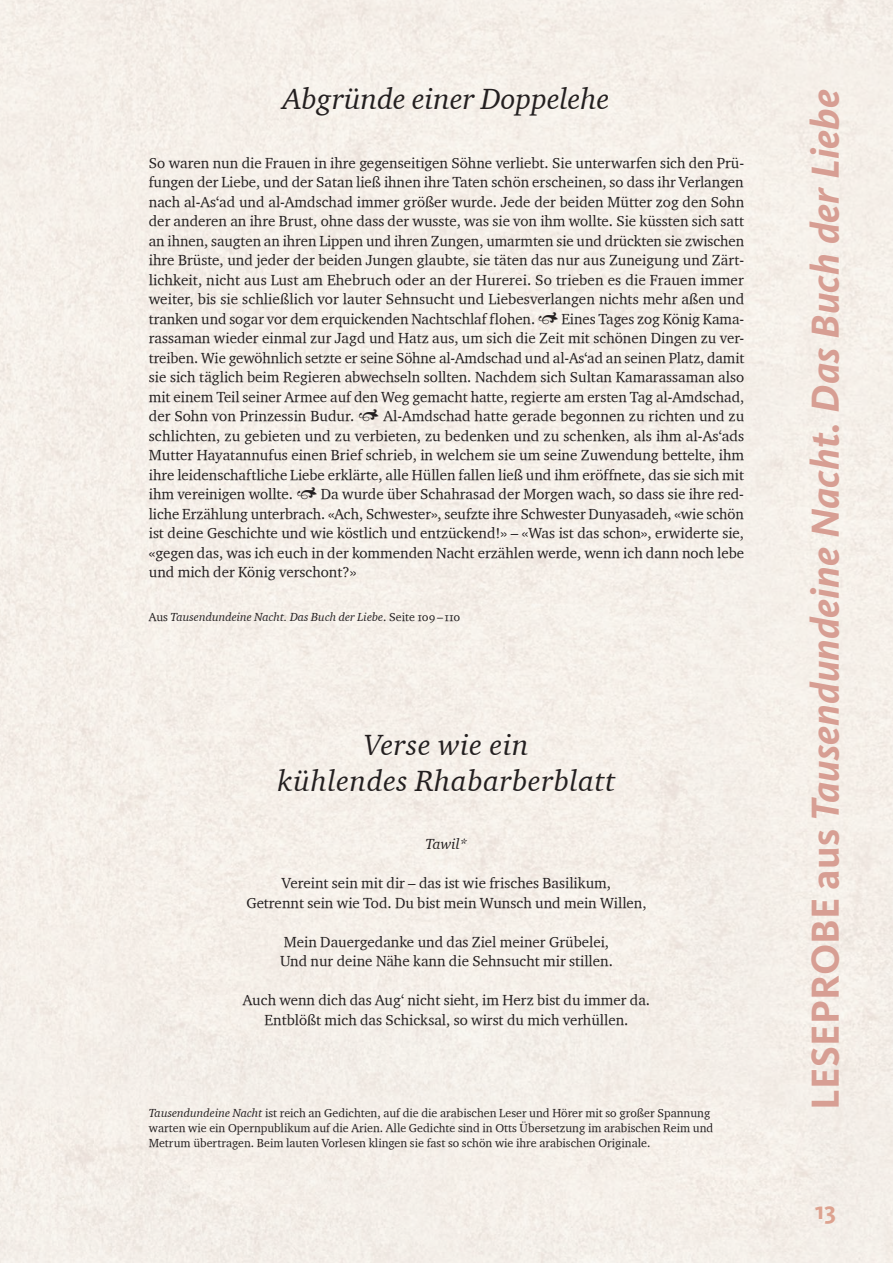
<style>
.page{position:relative;width:893px;height:1263px;background:#f5efe9}
.page>*{position:absolute;margin:0;border:0;box-sizing:border-box;transform-origin:0 0}
.t1{font:italic 700 40.5px "Kievit Pro";letter-spacing:.005em;color:#d79e93}
.t2{font:30px/36px "Charter OSITCTT Italic";letter-spacing:.02em;color:#231f20;text-align:center}
.t3{font:30px "Charter OSITCTT Italic";color:#231f20}
.t4{font:700 25.5px "Kievit Pro";color:#dda28f}
.t5{font:15px/19.5px "Charter OSITCTT";color:#231f20;text-align:justify}
.t6{font:15px "Charter OSITCTT Italic";color:#231f20}
.t7{font:12px/15px "Charter OSITCTT";color:#231f20}
.t8{font:12px "Charter OSITCTT Italic";color:#231f20}
.s1{font-family:"Charter OSITCTT"}
.s2{font-family:"Charter OSITCTT Italic"}
.s3{font-style:normal}
</style>
<div class="page">
<svg style="left:362px;top:409px;width:16px;height:12px"></svg>
<h2 class="t3" style="left:283px;top:81px;width:328px">Abgründe einer Doppelehe</h2>
<p class="t5" style="left:149px;top:153px;width:597px">So waren nun die Frauen in ihre gegenseitigen Söhne verliebt. Sie unterwarfen sich den Prü&shy;fungen der Liebe, und der Satan ließ ihnen ihre Taten schön erscheinen, so dass ihr Verlangen nach al-As‘ad und al-Amdschad immer größer wurde. Jede der beiden Mütter zog den Sohn der anderen an ihre Brust, ohne dass der wusste, was sie von ihm wollte. Sie küssten sich satt an ihnen, saugten an ihren Lippen und ihren Zungen, umarmten sie und drückten sie zwischen ihre Brüste, und jeder der beiden Jungen glaubte, sie täten das nur aus Zuneigung und Zärt&shy;lichkeit, nicht aus Lust am Ehebruch oder an der Hurerei. So trieben es die Frauen immer weiter, bis sie schließlich vor lauter Sehnsucht und Liebesverlangen nichts mehr aßen und tranken und sogar vor dem erquickenden Nachtschlaf flohen.</p>
<p class="t5" style="left:149px;top:309px;width:597px;text-indent:413px">Eines Tages zog König Kama&shy;rassaman wieder einmal zur Jagd und Hatz aus, um sich die Zeit mit schönen Dingen zu ver&shy;treiben. Wie gewöhnlich setzte er seine Söhne al-Amdschad und al-As‘ad an seinen Platz, damit sie sich täglich beim Regieren abwechseln sollten. Nachdem sich Sultan Kamarassaman also mit einem Teil seiner Armee auf den Weg gemacht hatte, regierte am ersten Tag al-Amdschad, der Sohn von Prinzessin Budur.</p>
<p class="t5" style="left:149px;top:406px;width:597px;text-indent:235px">Al-Amdschad hatte gerade begonnen zu richten und zu schlichten, zu gebieten und zu verbieten, zu bedenken und zu schenken, als ihm al-As‘ads Mutter Hayatannufus einen Brief schrieb, in welchem sie um seine Zuwendung bettelte, ihm ihre leidenschaftliche Liebe erklärte, alle Hüllen fallen ließ und ihm eröffnete, das sie sich mit ihm vereinigen wollte.</p>
<p class="t5" style="left:149px;top:484px;width:597px;text-indent:172px">Da wurde über Schahrasad der Morgen wach, so dass sie ihre red&shy;liche Erzählung unterbrach. «Ach, Schwester», seufzte ihre Schwester Dunyasadeh, «wie schön ist deine Geschichte und wie köstlich und entzückend!» – «Was ist das schon», erwiderte sie, «gegen das, was ich euch in der kommenden Nacht erzählen werde, wenn ich dann noch lebe und mich der König verschont?»</p>
<p class="t8" style="left:149px;top:609px;width:313px"><span class="s1">Aus</span> Tausendundeine Nacht. Das Buch der Liebe<span class="s1">. Seite 109–110</span></p>
<h2 class="t2" style="left:278px;top:726px;width:339px">Verse wie ein<br>kühlendes Rhabarberblatt</h2>
<p class="t6" style="left:426px;top:835px;width:43px">Tawil*</p>
<p class="t5" style="left:246px;top:873px;width:402px;text-align:center">Vereint sein mit dir – das ist wie frisches Basilikum,<br>Getrennt sein wie Tod. Du bist mein Wunsch und mein Willen,</p>
<p class="t5" style="left:280px;top:931px;width:334px">Mein Dauergedanke und das Ziel meiner Grübelei,<br>Und nur deine Nähe kann die Sehnsucht mir stillen.</p>
<p class="t5" style="left:243px;top:990px;width:409px;text-align:center">Auch wenn dich das Aug‘ nicht sieht, im Herz bist du immer da.<br>Entblößt mich das Schicksal, so wirst du mich verhüllen.</p>
<p class="t7" style="left:149px;top:1105px;width:566px"><span class="s2">Tausendundeine Nacht</span> ist reich an Gedichten, auf die die arabischen Leser und Hörer mit so großer Spannung warten wie ein Opernpublikum auf die Arien. Alle Gedichte sind in Otts Übersetzung im arabischen Reim und<br>Metrum übertragen. Beim lauten Vorlesen klingen sie fast so schön wie ihre arabischen Originale.</p>
<h1 class="t1" style="left:801px;top:1110px;width:1022px;rotate:-90deg"><span class="s3">LESEPROBE aus</span> Tausendundeine Nacht. Das Buch der Liebe</h1>
<h3 class="t4" style="left:815px;top:1195px;width:22px">13</h3>
</div>
